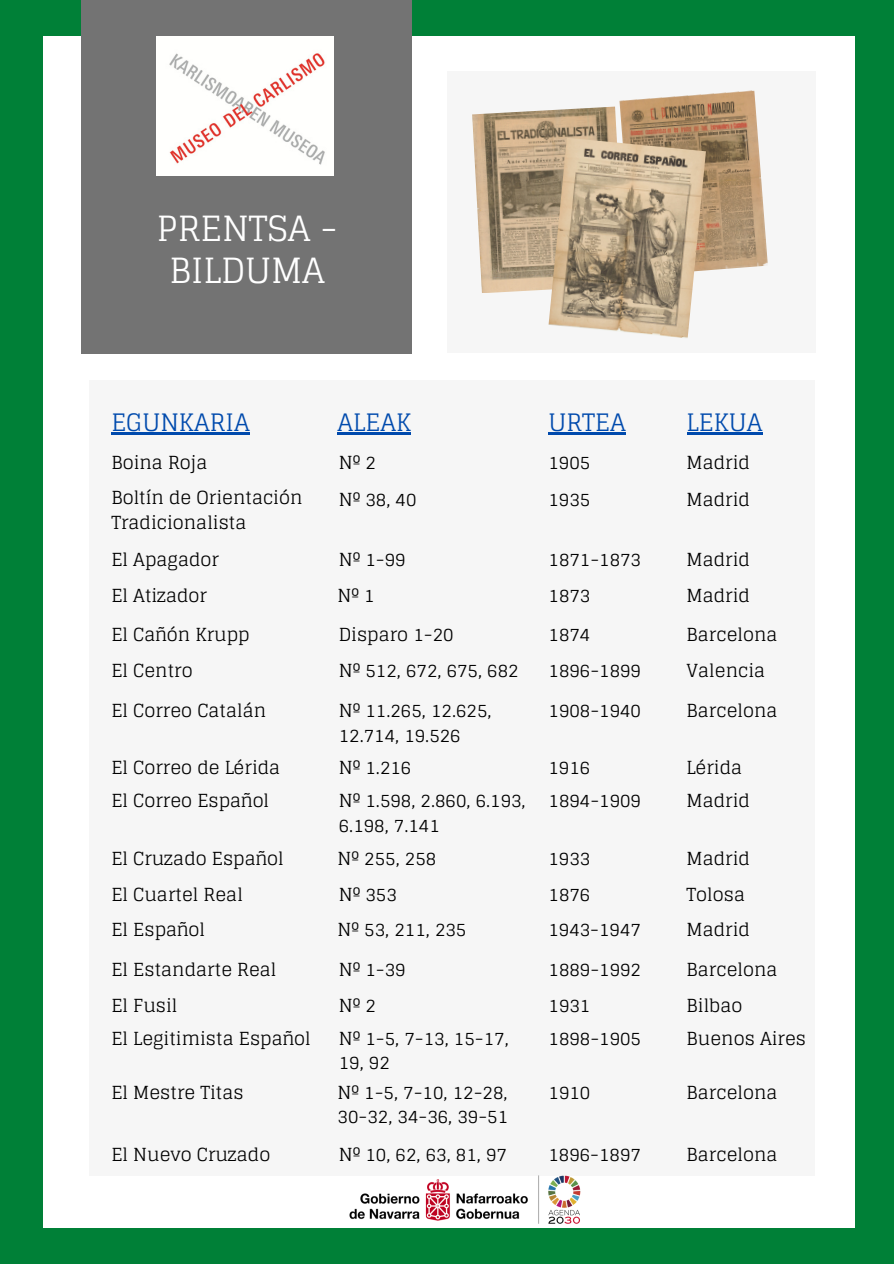
<style>
.page{position:relative;width:894px;height:1264px;background:#fff}
.page>*{position:absolute;margin:0;border:0;box-sizing:border-box;transform-origin:0 0}
.t1{font:34.8px/42.8px "Glegoo";color:#fff;text-align:center}
.t2{font:24px "Glegoo";color:#004aad}
.t3{font:18px/24.8px "Glegoo";color:#000}
</style>
<div class="page">
<div style="left:0;top:0;width:893px;height:1263px;background:#008037"></div>
<div style="left:43px;top:36px;width:811px;height:1191px;background:#fff"></div>
<div style="left:82px;top:0;width:330px;height:353px;background:#737373"></div>
<div style="left:447px;top:71px;width:368px;height:282px;background:#f6f6f6"></div>
<div style="left:89px;top:380px;width:725px;height:795px;background:#f6f6f6"></div>
<img style="left:157px;top:36px;width:177px;height:140px">
<img style="left:472px;top:107px;width:145px;height:186px">
<img style="left:619px;top:90px;width:148px;height:181px">
<img style="left:548px;top:138px;width:157px;height:200px">
<hr style="left:111px;top:433px;width:139px;height:2px;background:#004aad">
<hr style="left:337px;top:433px;width:74px;height:2px;background:#004aad">
<hr style="left:548px;top:433px;width:77px;height:2px;background:#004aad">
<hr style="left:686px;top:433px;width:76px;height:2px;background:#004aad">
<img style="left:349px;top:1175px;width:231px;height:49px">
<p class="t1" style="left:157px;top:207px;width:182px">PRENTSA -<br>BILDUMA</p>
<p class="t2" style="left:111px;top:408px;width:140px">EGUNKARIA</p>
<p class="t2" style="left:337px;top:408px;width:75px">ALEAK</p>
<p class="t2" style="left:548px;top:408px;width:79px">URTEA</p>
<p class="t2" style="left:686px;top:408px;width:77px">LEKUA</p>
<p class="t3" style="left:111px;top:450px;width:98px">Boina Roja</p>
<p class="t3" style="left:339px;top:450px;width:39px">Nº 2</p>
<p class="t3" style="left:548px;top:450px;width:43px">1905</p>
<p class="t3" style="left:686px;top:450px;width:65px">Madrid</p>
<p class="t3" style="left:111px;top:485px;width:192px">Boltín de Orientación<br>Tradicionalista</p>
<p class="t3" style="left:339px;top:487px;width:79px">Nº 38, 40</p>
<p class="t3" style="left:548px;top:487px;width:43px">1935</p>
<p class="t3" style="left:686px;top:487px;width:65px">Madrid</p>
<p class="t3" style="left:111px;top:547px;width:109px">El Apagador</p>
<p class="t3" style="left:339px;top:547px;width:68px">Nº 1-99</p>
<p class="t3" style="left:548px;top:547px;width:94px">1871-1873</p>
<p class="t3" style="left:686px;top:547px;width:65px">Madrid</p>
<p class="t3" style="left:111px;top:583px;width:97px">El Atizador</p>
<p class="t3" style="left:337px;top:583px;width:39px">Nº 1</p>
<p class="t3" style="left:548px;top:583px;width:43px">1873</p>
<p class="t3" style="left:686px;top:583px;width:65px">Madrid</p>
<p class="t3" style="left:111px;top:622px;width:140px">El Cañón Krupp</p>
<p class="t3" style="left:339px;top:622px;width:116px">Disparo 1-20</p>
<p class="t3" style="left:548px;top:622px;width:43px">1874</p>
<p class="t3" style="left:686px;top:622px;width:92px">Barcelona</p>
<p class="t3" style="left:111px;top:658px;width:83px">El Centro</p>
<p class="t3" style="left:339px;top:658px;width:181px">Nº 512, 672, 675, 682</p>
<p class="t3" style="left:548px;top:658px;width:94px">1896-1899</p>
<p class="t3" style="left:686px;top:658px;width:80px">Valencia</p>
<p class="t3" style="left:111px;top:698px;width:156px">El Correo Catalán</p>
<p class="t3" style="left:339px;top:698px;width:154px">Nº 11.265, 12.625,</p>
<p class="t3" style="left:339px;top:723px;width:123px">12.714, 19.526</p>
<p class="t3" style="left:548px;top:698px;width:94px">1908-1940</p>
<p class="t3" style="left:686px;top:698px;width:92px">Barcelona</p>
<p class="t3" style="left:111px;top:756px;width:170px">El Correo de Lérida</p>
<p class="t3" style="left:339px;top:756px;width:74px">Nº 1.216</p>
<p class="t3" style="left:548px;top:756px;width:43px">1916</p>
<p class="t3" style="left:686px;top:756px;width:57px">Lérida</p>
<p class="t3" style="left:111px;top:788px;width:159px">El Correo Español</p>
<p class="t3" style="left:339px;top:788px;width:188px">Nº 1.598, 2.860, 6.193,</p>
<p class="t3" style="left:339px;top:813px;width:102px">6.198, 7.141</p>
<p class="t3" style="left:548px;top:788px;width:94px">1894-1909</p>
<p class="t3" style="left:686px;top:788px;width:65px">Madrid</p>
<p class="t3" style="left:111px;top:846px;width:174px">El Cruzado Español</p>
<p class="t3" style="left:337px;top:846px;width:100px">Nº 255, 258</p>
<p class="t3" style="left:548px;top:846px;width:43px">1933</p>
<p class="t3" style="left:686px;top:846px;width:65px">Madrid</p>
<p class="t3" style="left:111px;top:882px;width:133px">El Cuartel Real</p>
<p class="t3" style="left:339px;top:882px;width:60px">Nº 353</p>
<p class="t3" style="left:548px;top:882px;width:43px">1876</p>
<p class="t3" style="left:686px;top:882px;width:60px">Tolosa</p>
<p class="t3" style="left:111px;top:917px;width:95px">El Español</p>
<p class="t3" style="left:337px;top:917px;width:130px">Nº 53, 211, 235</p>
<p class="t3" style="left:548px;top:917px;width:94px">1943-1947</p>
<p class="t3" style="left:686px;top:917px;width:65px">Madrid</p>
<p class="t3" style="left:111px;top:957px;width:167px">El Estandarte Real</p>
<p class="t3" style="left:339px;top:957px;width:68px">Nº 1-39</p>
<p class="t3" style="left:548px;top:957px;width:94px">1889-1992</p>
<p class="t3" style="left:686px;top:957px;width:92px">Barcelona</p>
<p class="t3" style="left:111px;top:993px;width:68px">El Fusil</p>
<p class="t3" style="left:339px;top:993px;width:39px">Nº 2</p>
<p class="t3" style="left:548px;top:993px;width:43px">1931</p>
<p class="t3" style="left:686px;top:993px;width:57px">Bilbao</p>
<p class="t3" style="left:111px;top:1026px;width:201px">El Legitimista Español</p>
<p class="t3" style="left:339px;top:1026px;width:171px">Nº 1-5, 7-13, 15-17,</p>
<p class="t3" style="left:339px;top:1050px;width:53px">19, 92</p>
<p class="t3" style="left:548px;top:1026px;width:94px">1898-1905</p>
<p class="t3" style="left:686px;top:1026px;width:121px">Buenos Aires</p>
<p class="t3" style="left:111px;top:1080px;width:134px">El Mestre Titas</p>
<p class="t3" style="left:337px;top:1080px;width:171px">Nº 1-5, 7-10, 12-28,</p>
<p class="t3" style="left:337px;top:1104px;width:172px">30-32, 34-36, 39-51</p>
<p class="t3" style="left:548px;top:1080px;width:43px">1910</p>
<p class="t3" style="left:686px;top:1080px;width:92px">Barcelona</p>
<p class="t3" style="left:111px;top:1141px;width:160px">El Nuevo Cruzado</p>
<p class="t3" style="left:339px;top:1141px;width:169px">Nº 10, 62, 63, 81, 97</p>
<p class="t3" style="left:548px;top:1141px;width:94px">1896-1897</p>
<p class="t3" style="left:686px;top:1141px;width:92px">Barcelona</p>
</div>
